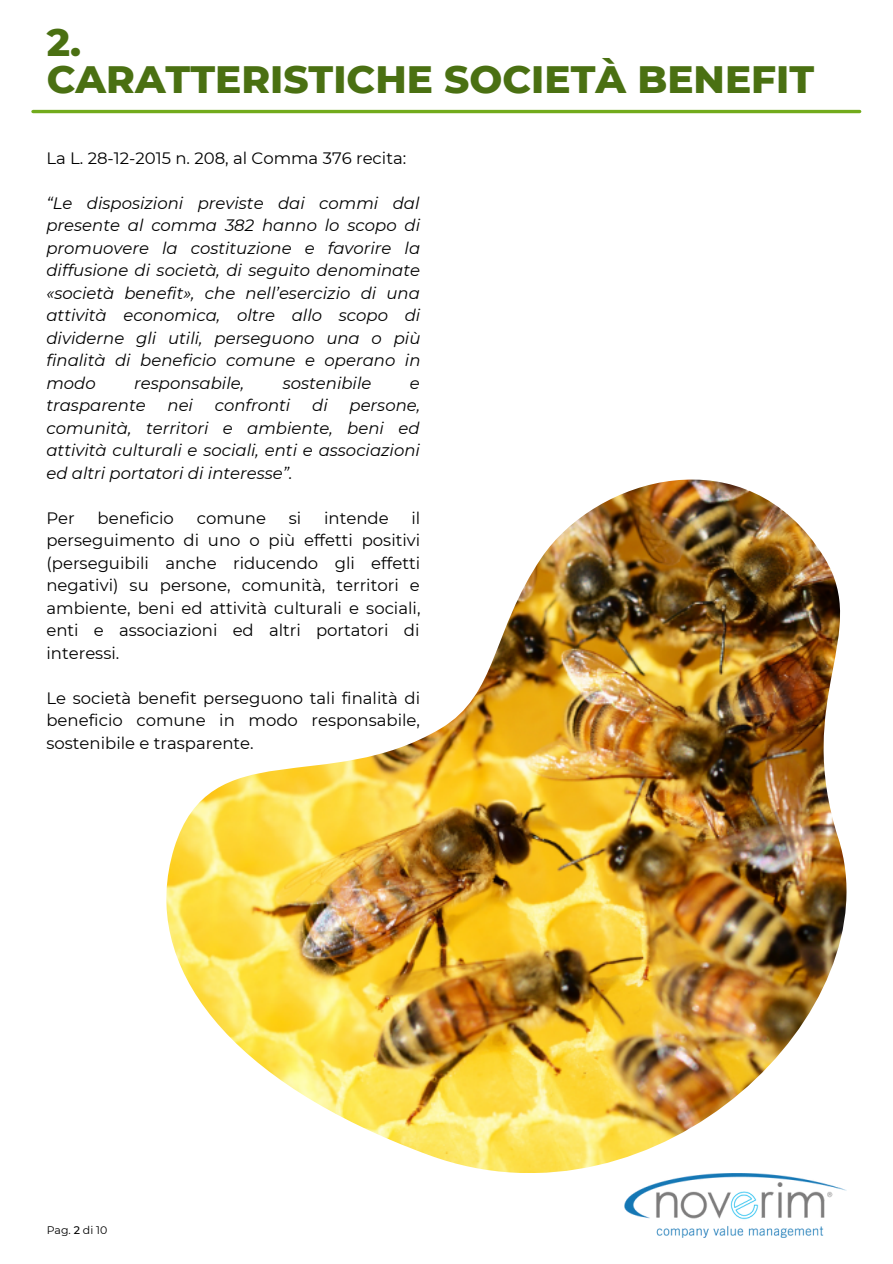
<style>
.page{position:relative;width:893px;height:1264px;background:#fff}
.page>*{position:absolute;margin:0;border:0;box-sizing:border-box;transform-origin:0 0}
.t1{font:800 39px "Montserrat";color:#4a7012}
.t2{font:italic 16.5px/22.5px "Montserrat";color:#000;text-align:justify}
.t3{font:16.5px/22.5px "Montserrat";color:#000;text-align:justify}
.t4{font:10.95px "Montserrat";color:#000}
.s1{font-weight:500}
</style>
<div class="page">
<hr style="left:33px;top:110px;width:826px;height:3px;background:#72ab1c">
<img style="left:624px;top:1173px;width:222px;height:64px">
<img style="left:166px;top:479px;width:680px;height:693px">
<p class="t1" style="left:47px;top:18px;width:36px">2.</p>
<p class="t1" style="left:47px;top:56px;width:768px">CARATTERISTICHE SOCIETÀ BENEFIT</p>
<p class="t3" style="left:46px;top:146px;width:361px">La L. 28-12-2015 n. 208, al Comma 376 recita:</p>
<p class="t2" style="left:46px;top:191px;width:375px">“Le disposizioni previste dai commi dal presente al comma 382 hanno lo scopo di promuovere la costituzione e favorire la diffusione di società, di seguito denominate «società benefit», che nell’esercizio di una attività economica, oltre allo scopo di dividerne gli utili, perseguono una o più finalità di beneficio comune e operano in modo</p>
<p class="t2" style="left:134px;top:371px;width:111px">responsabile,</p>
<p class="t2" style="left:283px;top:371px;width:90px">sostenibile</p>
<p class="t2" style="left:410px;top:371px;width:11px">e</p>
<p class="t2" style="left:46px;top:394px;width:101px">trasparente</p>
<p class="t2" style="left:167px;top:394px;width:27px">nei</p>
<p class="t2" style="left:215px;top:394px;width:77px">confronti</p>
<p class="t2" style="left:312px;top:394px;width:17px">di</p>
<p class="t2" style="left:46px;top:394px;width:375px;text-indent:303px">persone, comunità, territori e ambiente, beni ed attività culturali e sociali, enti e associazioni ed altri portatori di interesse”.</p>
<p class="t3" style="left:46px;top:506px;width:30px">Per</p>
<p class="t3" style="left:98px;top:506px;width:78px">beneficio</p>
<p class="t3" style="left:197px;top:506px;width:71px">comune</p>
<p class="t3" style="left:289px;top:506px;width:14px">si</p>
<p class="t3" style="left:324px;top:506px;width:66px">intende</p>
<p class="t3" style="left:46px;top:506px;width:375px;text-indent:365px">il perseguimento di uno o più effetti positivi (perseguibili anche riducendo gli effetti negativi) su persone, comunità, territori e ambiente, beni ed attività culturali e sociali, enti e associazioni ed altri portatori di interessi.</p>
<p class="t3" style="left:46px;top:686px;width:375px">Le società benefit perseguono tali finalità di beneficio comune in modo responsabile, sostenibile e trasparente.</p>
<p class="t4" style="left:47px;top:1222px;width:62px">Pag. <span class="s1">2</span> di 10</p>
</div>
